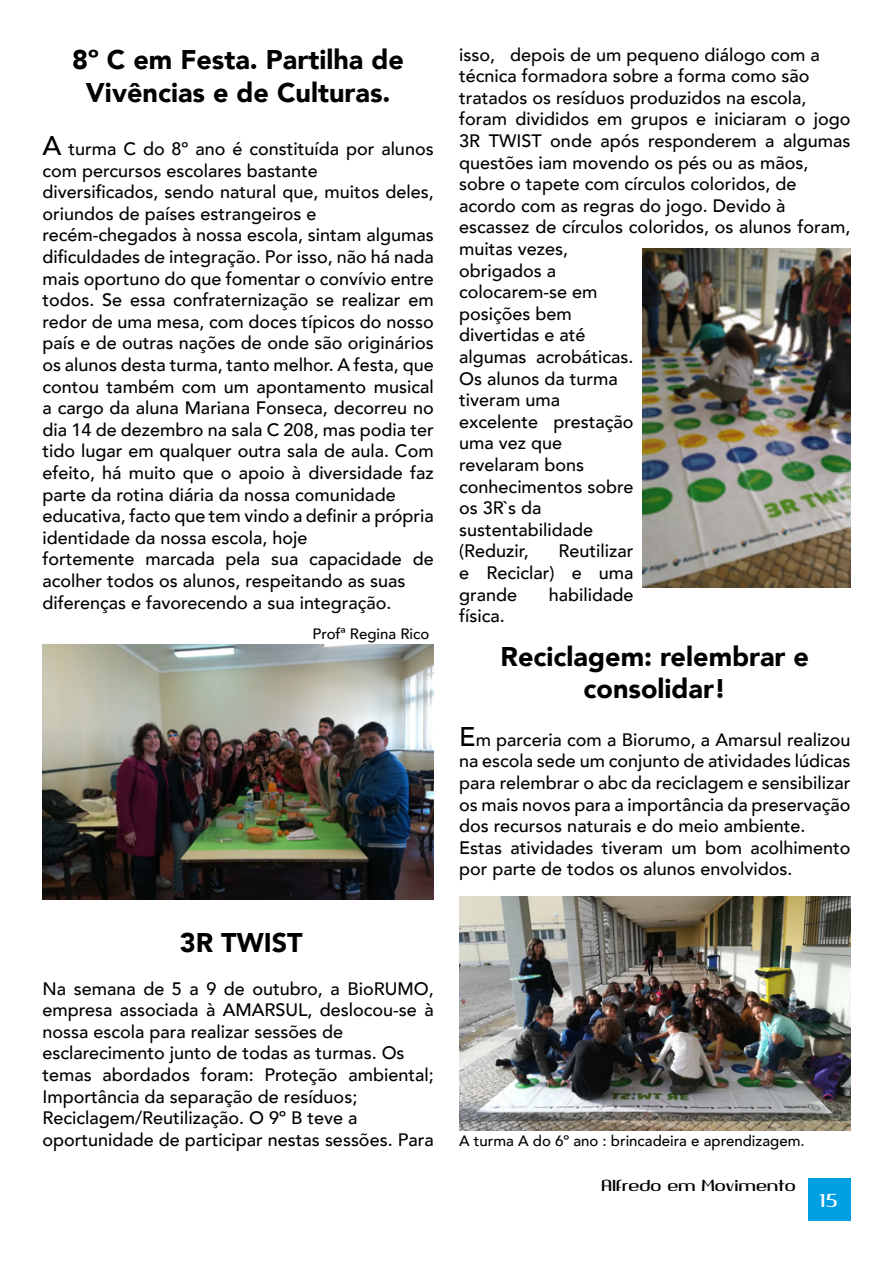
<style>
.page{position:relative;width:893px;height:1263px;background:#fff}
.page>*{position:absolute;margin:0;border:0;box-sizing:border-box;transform-origin:0 0}
.t1{font:900 27px/32.4px "Avenir";color:#000;text-align:center}
.t2{font:21px "Quango";color:#fff}
.t3{font:500 18px/21.6px "Avenir";color:#000}
.t4{font:18px "Quango";letter-spacing:-.01em;color:#000}
.t5{font:500 15px "Avenir";color:#000}
.s1{font-size:27px}
</style>
<div class="page">
<div style="left:808px;top:1178px;width:42px;height:42px;background:#009fe3"></div>
<img style="left:43px;top:644px;width:391px;height:255px">
<img style="left:459px;top:896px;width:391px;height:234px">
<img style="left:643px;top:249px;width:207px;height:339px">
<h1 class="t1" style="left:72px;top:43px;width:333px">8º C em Festa. Partilha de<br>Vivências e de Culturas.</h1>
<p class="t3" style="left:42px;top:137px;width:393px"><span class="s1">A</span> turma C do 8º ano é constituída por alunos com percursos escolares bastante diversificados, sendo natural que, muitos deles, oriundos de países estrangeiros e recém-chegados à nossa escola, sintam algumas dificuldades de integração. Por isso, não há nada mais oportuno do que fomentar o convívio entre todos. Se essa confraternização se realizar em redor de uma mesa, com doces típicos do nosso país e de outras nações de onde são originários os alunos desta turma, tanto melhor. A festa, que contou também com um apontamento musical a cargo da aluna Mariana Fonseca, decorreu no dia 14 de dezembro na sala C 208, mas podia ter tido lugar em qualquer outra sala de aula. Com efeito, há muito que o apoio à diversidade faz parte da rotina diária da nossa comunidade educativa, facto que tem vindo a definir a própria identidade da nossa escola, hoje<br>fortemente marcada pela sua capacidade de acolher todos os alunos, respeitando as suas diferenças e favorecendo a sua integração.</p>
<p class="t5" style="left:313px;top:620px;width:118px">Profª Regina Rico</p>
<h1 class="t1" style="left:180px;top:926px;width:124px">3R TWIST</h1>
<p class="t3" style="left:43px;top:976px;width:393px">Na semana de 5 a 9 de outubro, a BioRUMO, empresa associada à AMARSUL, deslocou-se à nossa escola para realizar sessões de esclarecimento junto de todas as turmas. Os temas abordados foram: Proteção ambiental; Importância da separação de resíduos; Reciclagem/Reutilização. O 9º B teve a oportunidade de participar nestas sessões. Para</p>
<p class="t3" style="left:459px;top:42px;width:393px">isso, depois de um pequeno diálogo com a técnica formadora sobre a forma como são tratados os resíduos produzidos na escola, foram divididos em grupos e iniciaram o jogo<br>3R TWIST onde após responderem a algumas questões iam movendo os pés ou as mãos, sobre o tapete com círculos coloridos, de acordo com as regras do jogo. Devido à escassez de círculos coloridos, os alunos foram, muitas vezes,<br>obrigados a<br>colocarem-se em<br>posições bem<br>divertidas e até<br>algumas acrobáticas.<br>Os alunos da turma<br>tiveram uma<br>excelente prestação<br>uma vez que<br>revelaram bons<br>conhecimentos sobre<br>os 3R`s da<br>sustentabilidade<br>(Reduzir,</p>
<p class="t3" style="left:459px;top:539px;width:176px;text-align:justify;text-indent:99px">Reutilizar e Reciclar) e uma grande</p>
<p class="t3" style="left:549px;top:582px;width:86px">habilidade</p>
<p class="t3" style="left:459px;top:604px;width:47px">física.</p>
<h1 class="t1" style="left:501px;top:640px;width:310px">Reciclagem: relembrar e consolidar!</h1>
<p class="t3" style="left:459px;top:728px;width:393px"><span class="s1">E</span>m parceria com a Biorumo, a Amarsul realizou na escola sede um conjunto de atividades lúdicas para relembrar o abc da reciclagem e sensibilizar os mais novos para a importância da preservação dos recursos naturais e do meio ambiente.<br>Estas atividades tiveram um bom acolhimento por parte de todos os alunos envolvidos.</p>
<p class="t5" style="left:459px;top:1128px;width:347px">A turma A do 6º ano : brincadeira e aprendizagem.</p>
<p class="t4" style="left:602px;top:1176px;width:196px">Alfredo em Movimento</p>
<p class="t2" style="left:820px;top:1189px;width:20px">15</p>
</div>
